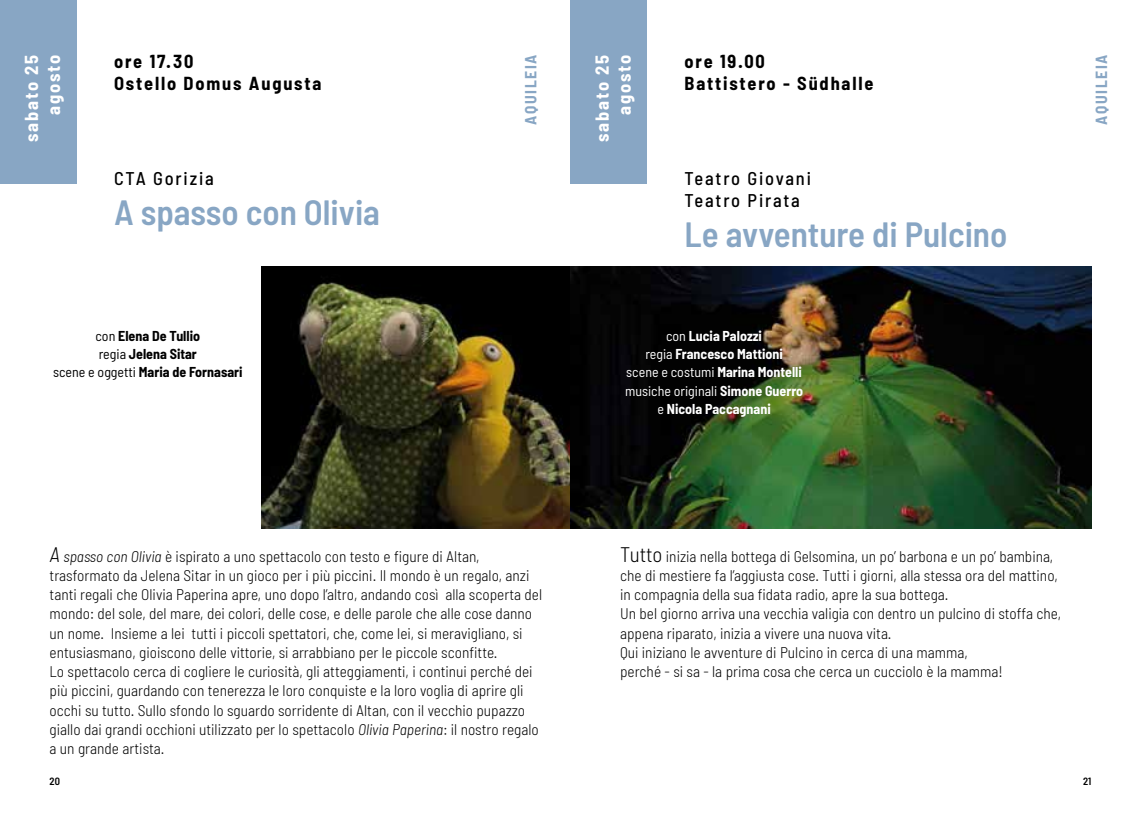
<style>
.page{position:relative;width:1141px;height:819px;background:#fff}
.page>*{position:absolute;margin:0;border:0;box-sizing:border-box;transform-origin:0 0}
.t1{font:600 semi-condensed 35px "Barlow";color:#88a6c4}
.t2{font:700 semi-condensed 18.38px/22.1px "Barlow";letter-spacing:.1em;color:#000}
.t3{font:500 semi-condensed 18.38px/22.1px "Barlow";letter-spacing:.1em;color:#000}
.t4{font:700 semi-condensed 18.38px/22.1px "Barlow";letter-spacing:.1em;color:#fff;text-align:right}
.t5{font:700 semi-condensed 15.75px "Barlow";letter-spacing:.1em;color:#88a6c4}
.t6{font:300 semi-condensed 15.4px/19.2px "Barlow";color:#000}
.t7{font:700 semi-condensed 14px/18.4px "Barlow";color:#fff;text-align:center}
.t8{font:700 semi-condensed 14px/18.4px "Barlow";color:#000;text-align:center}
.t9{font:600 semi-condensed 10.5px "Barlow";color:#000}
.s1{font-weight:400}
.s2{font-style:italic;font-size:21px}
.s3{font-style:italic}
.s4{font-size:21px}
</style>
<div class="page">
<img style="left:262px;top:266px;width:829px;height:262px">
<div style="left:0;top:0;width:77px;height:184px;background:#88a6c4"></div>
<div style="left:570px;top:0;width:77px;height:184px;background:#88a6c4"></div>
<p class="t2" style="left:114px;top:50px;width:209px">ore 17.30<br>Ostello Domus Augusta</p>
<p class="t2" style="left:685px;top:50px;width:190px">ore 19.00<br>Battistero - Südhalle</p>
<p class="t5" style="left:521px;top:124px;width:71px;rotate:-90deg">AQUILEIA</p>
<p class="t5" style="left:1092px;top:124px;width:71px;rotate:-90deg">AQUILEIA</p>
<p class="t4" style="left:20px;top:142px;width:89px;rotate:-90deg">sabato 25 agosto</p>
<p class="t4" style="left:591px;top:142px;width:89px;rotate:-90deg">sabato 25 agosto</p>
<p class="t3" style="left:114px;top:166px;width:101px">CTA Gorizia</p>
<h1 class="t1" style="left:114px;top:190px;width:267px">A spasso con Olivia</h1>
<p class="t3" style="left:685px;top:166px;width:128px">Teatro Giovani<br>Teatro Pirata</p>
<h1 class="t1" style="left:685px;top:213px;width:324px">Le avventure di Pulcino</h1>
<p class="t8" style="left:53px;top:326px;width:191px"><span class="s1">con</span> Elena De Tullio<br><span class="s1">regia</span> Jelena Sitar<br><span class="s1">scene e oggetti</span> Maria de Fornasari</p>
<p class="t7" style="left:625px;top:326px;width:180px"><span class="s1">con</span> Lucia Palozzi<br><span class="s1">regia</span> Francesco Mattioni<br><span class="s1">scene e costumi</span> Marina Montelli <span class="s1">musiche originali</span> Simone Guerro <span class="s1">e</span> Nicola Paccagnani</p>
<p class="t6" style="left:50px;top:546px;width:494px"><span class="s2">A</span> <span class="s3">spasso con Olivia</span> è ispirato a uno spettacolo con testo e figure di Altan, trasformato da Jelena Sitar in un gioco per i più piccini. Il mondo è un regalo, anzi tanti regali che Olivia Paperina apre, uno dopo l’altro, andando così alla scoperta del mondo: del sole, del mare, dei colori, delle cose, e delle parole che alle cose danno un nome. Insieme a lei tutti i piccoli spettatori, che, come lei, si meravigliano, si entusiasmano, gioiscono delle vittorie, si arrabbiano per le piccole sconfitte.<br>Lo spettacolo cerca di cogliere le curiosità, gli atteggiamenti, i continui perché dei più piccini, guardando con tenerezza le loro conquiste e la loro voglia di aprire gli occhi su tutto. Sullo sfondo lo sguardo sorridente di Altan, con il vecchio pupazzo giallo dai grandi occhioni utilizzato per lo spettacolo <span class="s3">Olivia Paperina</span>: il nostro regalo a un grande artista.</p>
<p class="t6" style="left:620px;top:546px;width:443px"><span class="s4">Tutto</span> inizia nella bottega di Gelsomina, un po’ barbona e un po’ bambina, che di mestiere fa l’aggiusta cose. Tutti i giorni, alla stessa ora del mattino, in compagnia della sua fidata radio, apre la sua bottega.<br>Un bel giorno arriva una vecchia valigia con dentro un pulcino di stoffa che, appena riparato, inizia a vivere una nuova vita.<br>Qui iniziano le avventure di Pulcino in cerca di una mamma,<br>perché - si sa - la prima cosa che cerca un cucciolo è la mamma!</p>
<p class="t9" style="left:50px;top:774px;width:12px">20</p>
<p class="t9" style="left:1083px;top:774px;width:10px">21</p>
</div>
